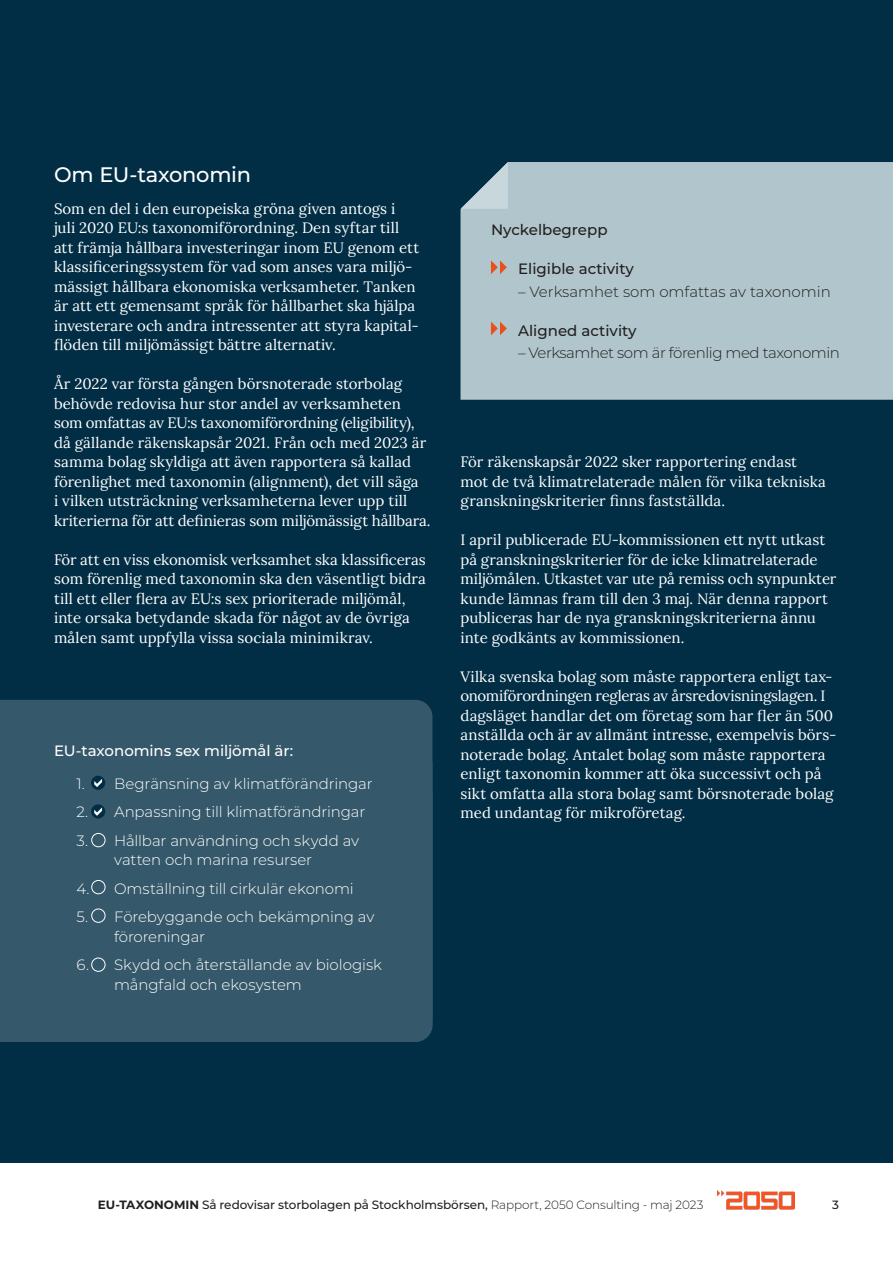
<style>
.page{position:relative;width:893px;height:1263px;background:#fff}
.page>*{position:absolute;margin:0;border:0;box-sizing:border-box;transform-origin:0 0}
.t1{font:500 21px "Montserrat";letter-spacing:-.01em;color:#fff}
.t2{font:15px/19.5px "Lora";color:#fff}
.t3{font:300 15px/19.5px "Montserrat";letter-spacing:-.01em;color:#fff}
.t4{font:500 15px "Montserrat";color:#231f20}
.t5{font:300 15px "Montserrat";letter-spacing:-.03em;color:#231f20}
.t6{font:300 15px "Montserrat";color:#231f20}
.t7{font:500 15px "Montserrat";letter-spacing:-.005em;color:#fff}
.t8{font:500 12px "Montserrat";letter-spacing:-.005em;color:#231f20}
.s1{font-weight:700}
.s2{font-weight:300}
</style>
<div class="page">
<div style="left:0;top:0;width:893px;height:1162px;background:#022e45"></div>
<div style="left:0;top:700px;width:432px;height:47px;background:#35586a"></div>
<div style="left:0;top:747px;width:432px;height:29px;background:#35586a"></div>
<div style="left:0;top:776px;width:432px;height:266px;background:#35586a"></div>
<div style="left:460px;top:162px;width:433px;height:238px;background:#b0c6cc"></div>
<svg style="left:491px;top:260px;width:16px;height:14px"></svg>
<svg style="left:491px;top:322px;width:16px;height:13px"></svg>
<svg style="left:460px;top:162px;width:48px;height:47px"></svg>
<img style="left:717px;top:1190px;width:77px;height:20px">
<div style="left:91px;top:776px;width:14px;height:14px;background:#022e45;border-radius:50%"></div>
<svg style="left:94px;top:779px;width:8px;height:8px"></svg>
<div style="left:91px;top:804px;width:14px;height:14px;background:#022e45;border-radius:50%"></div>
<svg style="left:94px;top:807px;width:8px;height:9px"></svg>
<div style="left:92px;top:833px;width:13px;height:14px;background:#35586a;border-radius:50%"></div>
<div style="left:92px;top:833px;width:13px;height:14px;border:1px solid #fff;border-radius:50%"></div>
<div style="left:92px;top:880px;width:13px;height:14px;background:#35586a;border-radius:50%"></div>
<div style="left:92px;top:880px;width:13px;height:14px;border:1px solid #fff;border-radius:50%"></div>
<div style="left:92px;top:909px;width:13px;height:13px;background:#35586a;border-radius:50%"></div>
<div style="left:92px;top:909px;width:13px;height:13px;border:1px solid #fff;border-radius:50%"></div>
<div style="left:92px;top:958px;width:13px;height:13px;background:#35586a;border-radius:50%"></div>
<div style="left:92px;top:958px;width:13px;height:13px;border:1px solid #fff;border-radius:50%"></div>
<p class="t1" style="left:54px;top:160px;width:198px">Om EU-taxonomin</p>
<p class="t2" style="left:54px;top:198px;width:367px">Som en del i den europeiska gröna given antogs i juli 2020 EU:s taxonomiförordning. Den syftar till att främja hållbara investeringar inom EU genom ett klassificeringssystem för vad som anses vara miljö&shy;mässigt hållbara ekonomiska verksamheter. Tanken är att ett gemensamt språk för hållbarhet ska hjälpa investerare och andra intressenter att styra kapital&shy;flöden till miljömässigt bättre alternativ.</p>
<p class="t2" style="left:54px;top:373px;width:378px">År 2022 var första gången börsnoterade storbolag behövde redovisa hur stor andel av verksamheten som omfattas av EU:s taxonomiförordning (eligibility), då gällande räkenskapsår 2021. Från och med 2023 är samma bolag skyldiga att även rapportera så kallad förenlighet med taxonomin (alignment), det vill säga<br>i vilken utsträckning verksamheterna lever upp till kriterierna för att definieras som miljömässigt hållbara.</p>
<p class="t2" style="left:54px;top:549px;width:373px">För att en viss ekonomisk verksamhet ska klassificeras som förenlig med taxonomin ska den väsentligt bidra till ett eller flera av EU:s sex prioriterade miljömål, inte orsaka betydande skada för något av de övriga målen samt uppfylla vissa sociala minimikrav.</p>
<p class="t7" style="left:54px;top:740px;width:241px">EU-taxonomins sex miljömål är:</p>
<p class="t3" style="left:76px;top:773px;width:298px">1. Begränsning av klimatförändringar</p>
<p class="t3" style="left:76px;top:801px;width:290px">2. Anpassning till klimatförändringar</p>
<p class="t3" style="left:114px;top:830px;width:247px;text-indent:-38px">3. Hållbar användning och skydd av vatten och marina resurser</p>
<p class="t3" style="left:76px;top:878px;width:279px">4. Omställning till cirkulär ekonomi</p>
<p class="t3" style="left:114px;top:906px;width:262px;text-indent:-38px">5. Förebyggande och bekämpning av föroreningar</p>
<p class="t3" style="left:114px;top:954px;width:269px;text-indent:-38px">6. Skydd och återställande av biologisk mångfald och ekosystem</p>
<p class="t4" style="left:491px;top:219px;width:118px">Nyckelbegrepp</p>
<p class="t4" style="left:518px;top:258px;width:117px">Eligible activity</p>
<p class="t6" style="left:518px;top:281px;width:314px">– Verksamhet som omfattas av taxonomin</p>
<p class="t4" style="left:518px;top:320px;width:120px">Aligned activity</p>
<p class="t5" style="left:518px;top:343px;width:323px">– Verksamhet som är förenlig med taxonomin</p>
<p class="t2" style="left:460px;top:451px;width:367px">För räkenskapsår 2022 sker rapportering endast mot de två klimatrelaterade målen för vilka tekniska granskningskriterier finns fastställda.</p>
<p class="t2" style="left:460px;top:529px;width:377px">I april publicerade EU-kommissionen ett nytt utkast på granskningskriterier för de icke klimatrelaterade miljömålen. Utkastet var ute på remiss och synpunkter kunde lämnas fram till den 3 maj. När denna rapport publiceras har de nya granskningskriterierna ännu inte godkänts av kommissionen.</p>
<p class="t2" style="left:460px;top:666px;width:377px">Vilka svenska bolag som måste rapportera enligt tax&shy;onomiförordningen regleras av årsredovisningslagen. I dagsläget handlar det om företag som har fler än 500 anställda och är av allmänt intresse, exempelvis börs&shy;noterade bolag. Antalet bolag som måste rapportera enligt taxonomin kommer att öka successivt och på sikt omfatta alla stora bolag samt börsnoterade bolag med undantag för mikroföretag.</p>
<p class="t8" style="left:98px;top:1196px;width:607px"><span class="s1">EU-TAXONOMIN</span> Så redovisar storbolagen på Stockholmsbörsen, <span class="s2">Rapport, 2050 Consulting - maj 2023</span></p>
<p class="t8" style="left:832px;top:1196px;width:8px">3</p>
</div>
